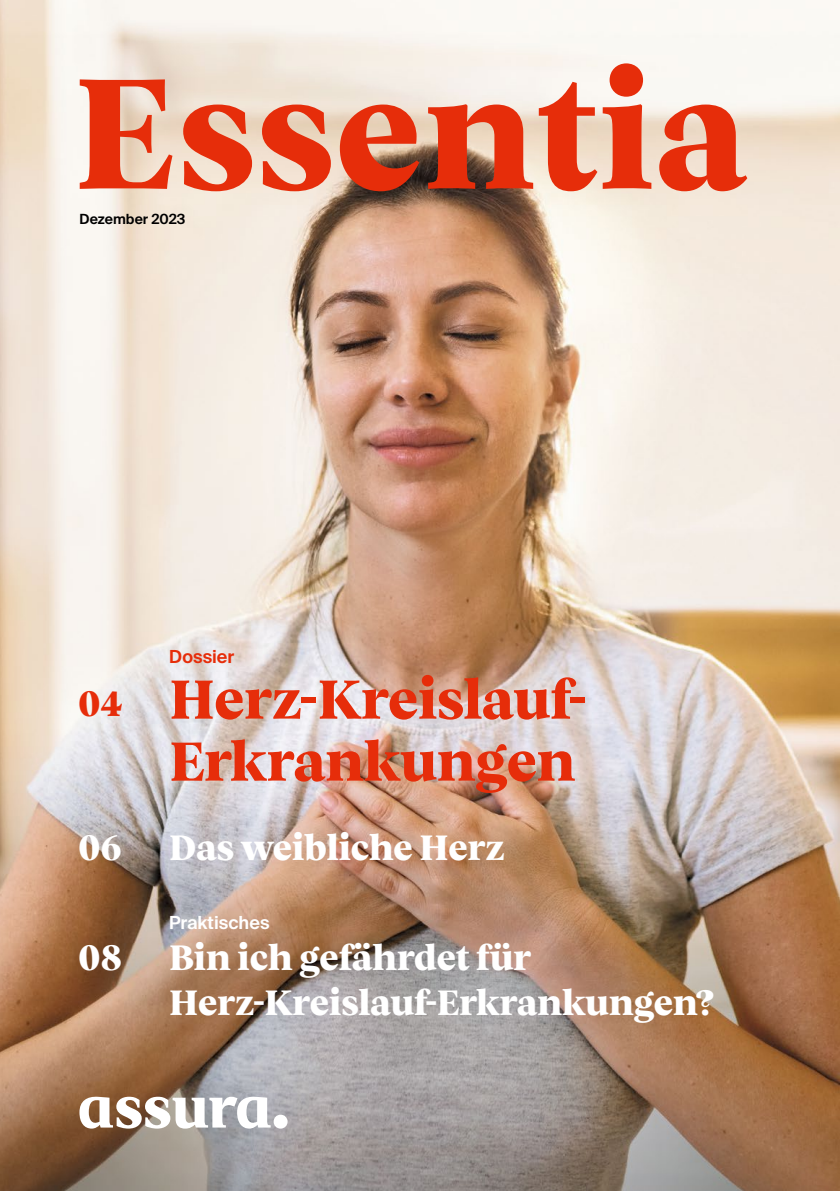
<style>
.page{position:relative;width:840px;height:1191px;background:#fff}
.page>*{position:absolute;margin:0;border:0;box-sizing:border-box;transform-origin:0 0}
.t1{font:800 56px/62px "Vesterbro";letter-spacing:-.02em;color:#e62d0a}
.t2{font:800 36px/45.4px "Vesterbro";letter-spacing:-.02em;color:#fff}
.t3{font:800 36px "Vesterbro";color:#e62d0a}
.t4{font:600 18px "Suisse Intl";color:#fff}
.t5{font:600 18px "Suisse Intl";color:#e62d0a}
.t6{font:600 14px "Suisse Intl";color:#000}
</style>
<div class="page">
<img style="left:0;top:0;width:839px;height:1191px">
<svg style="left:80px;top:63px;width:667px;height:128px;background:#e79984"></svg>
<svg style="left:79px;top:1096px;width:208px;height:32px"></svg>
<p class="t6" style="left:79px;top:211px;width:107px">Dezember 2023</p>
<p class="t3" style="left:78px;top:677px;width:46px">04</p>
<p class="t5" style="left:169px;top:646px;width:67px">Dossier</p>
<h1 class="t1" style="left:169px;top:666px;width:419px">Herz-Kreislauf-<br>Erkrankungen</h1>
<p class="t2" style="left:78px;top:823px;width:45px">06</p>
<p class="t2" style="left:169px;top:823px;width:337px">Das weibliche Herz</p>
<p class="t2" style="left:78px;top:933px;width:45px">08</p>
<p class="t4" style="left:169px;top:912px;width:102px">Praktisches</p>
<p class="t2" style="left:169px;top:933px;width:546px">Bin ich gefährdet für<br>Herz-Kreislauf-Erkrankungen?</p>
</div>
